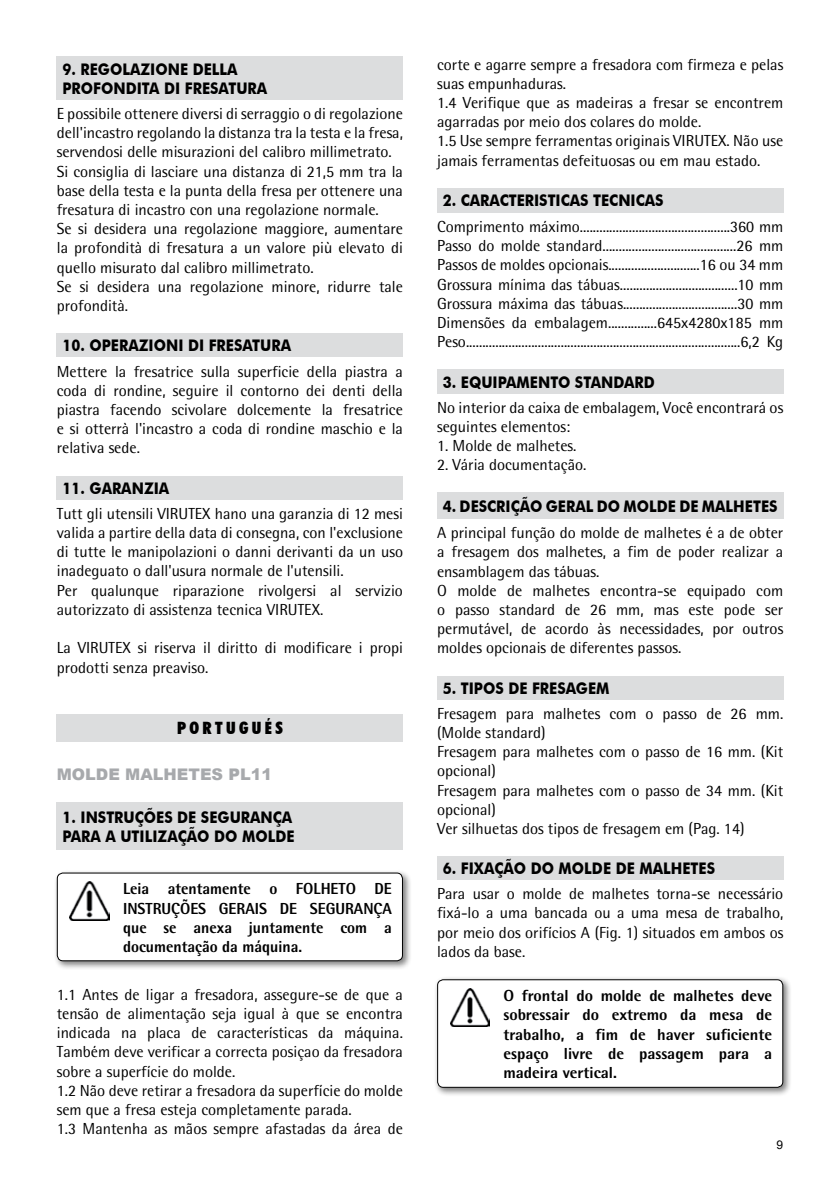
<style>
.page{position:relative;width:840px;height:1191px;background:#fff}
.page>*{position:absolute;margin:0;border:0;box-sizing:border-box;transform-origin:0 0}
.t1{font:900 condensed 17px "Futura BT";letter-spacing:.2em;color:#000}
.t2{font:16px/19.2px "Rotis Semi Sans";color:#000}
.t3{font:700 16px/19.2px "Futura BT";color:#000;scale:.9 1}
.t4{font:800 16px/19.2px "Rotis Semi Sans";color:#000;text-align:justify}
.t5{font:800 16px/19.2px "Rotis Semi Sans";color:#000;text-align:justify;scale:.96 1}
.t6{font:900 16px "Arial";color:#a7a9ac}
.t7{font:12px "Arial";color:#000}
</style>
<div class="page">
<div style="left:57px;top:57px;width:345px;height:43px;background:#dcddde"></div>
<div style="left:57px;top:333px;width:345px;height:24px;background:#dcddde"></div>
<div style="left:57px;top:476px;width:345px;height:23px;background:#dcddde"></div>
<div style="left:57px;top:714px;width:346px;height:27px;background:#dcddde"></div>
<div style="left:57px;top:802px;width:345px;height:48px;background:#dcddde"></div>
<div style="left:53px;top:869px;width:358px;height:101px;background:#000;opacity:.5"></div>
<div style="left:57px;top:873px;width:345px;height:87px;background:#fff;border-radius:6px"></div>
<img style="left:70px;top:881px;width:39px;height:39px">
<div style="left:57px;top:872px;width:346px;height:89px;border:1px solid #000;border-radius:6px"></div>
<div style="left:437px;top:188px;width:345px;height:25px;background:#dcddde"></div>
<div style="left:437px;top:369px;width:345px;height:24px;background:#dcddde"></div>
<div style="left:437px;top:493px;width:345px;height:26px;background:#dcddde"></div>
<div style="left:437px;top:676px;width:345px;height:23px;background:#dcddde"></div>
<div style="left:437px;top:856px;width:345px;height:24px;background:#dcddde"></div>
<div style="left:433px;top:976px;width:358px;height:121px;background:#000;opacity:.5"></div>
<div style="left:437px;top:979px;width:345px;height:108px;background:#fff;border-radius:6px"></div>
<img style="left:450px;top:988px;width:39px;height:39px">
<div style="left:437px;top:979px;width:345px;height:108px;border:1px solid #000;border-radius:6px"></div>
<p class="t3" style="left:62px;top:59px;width:229px">9. REGOLAZIONE DELLA<br>PROFONDITA DI FRESATURA</p>
<p class="t2" style="left:57px;top:104px;width:347px">E possibile ottenere diversi di serraggio o di regolazione dell'incastro regolando la distanza tra la testa e la fresa, servendosi delle misurazioni del calibro millimetrato.<br>Si consiglia di lasciare una distanza di 21,5 mm tra la base della testa e la punta della fresa per ottenere una fresatura di incastro con una regolazione normale.<br>Se si desidera una regolazione maggiore, aumentare la profondità di fresatura a un valore più elevato di quello misurato dal calibro millimetrato.<br>Se si desidera una regolazione minore, ridurre tale profondità.</p>
<p class="t3" style="left:62px;top:336px;width:255px">10. OPERAZIONI DI FRESATURA</p>
<p class="t2" style="left:57px;top:361px;width:347px;text-align:justify">Mettere la fresatrice sulla superficie della piastra a coda di rondine, seguire il contorno dei denti della piastra facendo scivolare dolcemente la fresatrice e si otterrà l'incastro a coda di rondine maschio e la relativa sede.</p>
<p class="t3" style="left:62px;top:478px;width:120px">11. GARANZIA</p>
<p class="t2" style="left:57px;top:504px;width:347px">Tutt gli utensili VIRUTEX hano una garanzia di 12 mesi valida a partire della data di consegna, con l'exclusione di tutte le manipolazioni o danni derivanti da un uso inadeguato o dall'usura normale de l'utensili.<br>Per qualunque riparazione rivolgersi al servizio autorizzato di assistenza tecnica VIRUTEX.</p>
<p class="t2" style="left:57px;top:638px;width:347px">La VIRUTEX si riserva il diritto di modificare i propi prodotti senza preaviso.</p>
<p class="t1" style="left:177px;top:718px;width:107px">PORTUGUÉS</p>
<p class="t6" style="left:57px;top:762px;width:217px">MOLDE MALHETES PL11</p>
<p class="t3" style="left:62px;top:807px;width:259px">1. INSTRUÇÕES DE SEGURANÇA<br>PARA A UTILIZAÇÃO DO MOLDE</p>
<p class="t5" style="left:123px;top:879px;width:281px">Leia atentamente o FOLHETO DE INSTRUÇÕES GERAIS DE SEGURANÇA que se anexa juntamente com a documentação da máquina.</p>
<p class="t2" style="left:57px;top:984px;width:347px">1.1 Antes de ligar a fresadora, assegure-se de que a tensão de alimentação seja igual à que se encontra indicada na placa de características da máquina.<br>Também deve verificar a correcta posiçao da fresadora sobre a superfície do molde.<br>1.2 Não deve retirar a fresadora da superfície do molde sem que a fresa esteja completamente parada.<br>1.3 Mantenha as mãos sempre afastadas da área de</p>
<p class="t2" style="left:437px;top:54px;width:347px">corte e agarre sempre a fresadora com firmeza e pelas suas empunhaduras.<br>1.4 Verifique que as madeiras a fresar se encontrem agarradas por meio dos colares do molde.<br>1.5 Use sempre ferramentas originais VIRUTEX. Não use jamais ferramentas defeituosas ou em mau estado.</p>
<p class="t3" style="left:442px;top:191px;width:247px">2. CARACTERISTICAS TECNICAS</p>
<p class="t2" style="left:437px;top:217px;width:347px;text-align:justify">Comprimento máximo..............................................360 mm Passo do molde standard.........................................26 mm Passos de moldes opcionais............................16 ou 34 mm Grossura mínima das tábuas....................................10 mm Grossura máxima das tábuas...................................30 mm Dimensões da embalagem...............645x4280x185 mm Peso....................................................................................6,2 Kg</p>
<p class="t3" style="left:442px;top:372px;width:237px">3. EQUIPAMENTO STANDARD</p>
<p class="t2" style="left:437px;top:398px;width:347px">No interior da caixa de embalagem, Você encontrará os seguintes elementos:</p>
<p class="t2" style="left:437px;top:436px;width:141px">1. Molde de malhetes.</p>
<p class="t2" style="left:437px;top:455px;width:151px">2. Vária documentação.</p>
<p class="t3" style="left:442px;top:496px;width:373px">4. DESCRIÇÃO GERAL DO MOLDE DE MALHETES</p>
<p class="t2" style="left:437px;top:523px;width:347px">A principal função do molde de malhetes é a de obter a fresagem dos malhetes, a fim de poder realizar a ensamblagem das tábuas.<br>O molde de malhetes encontra-se equipado com o passo standard de 26 mm, mas este pode ser permutável, de acordo às necessidades, por outros moldes opcionais de diferentes passos.</p>
<p class="t3" style="left:442px;top:678px;width:187px">5. TIPOS DE FRESAGEM</p>
<p class="t2" style="left:437px;top:703px;width:347px">Fresagem para malhetes com o passo de 26 mm. (Molde standard)<br>Fresagem para malhetes com o passo de 16 mm. (Kit opcional)<br>Fresagem para malhetes com o passo de 34 mm. (Kit opcional)<br>Ver silhuetas dos tipos de fresagem em (Pag. 14)</p>
<p class="t3" style="left:442px;top:859px;width:304px">6. FIXAÇÃO DO MOLDE DE MALHETES</p>
<p class="t2" style="left:437px;top:884px;width:347px;text-align:justify">Para usar o molde de malhetes torna-se necessário fixá-lo a uma bancada ou a uma mesa de trabalho, por meio dos orifícios A (Fig. 1) situados em ambos os lados da base.</p>
<p class="t4" style="left:503px;top:985px;width:270px">O frontal do molde de malhetes deve sobressair do extremo da mesa de trabalho, a fim de haver suficiente espaço livre de passagem para a madeira vertical.</p>
<p class="t7" style="left:776px;top:1136px;width:8px">9</p>
</div>
